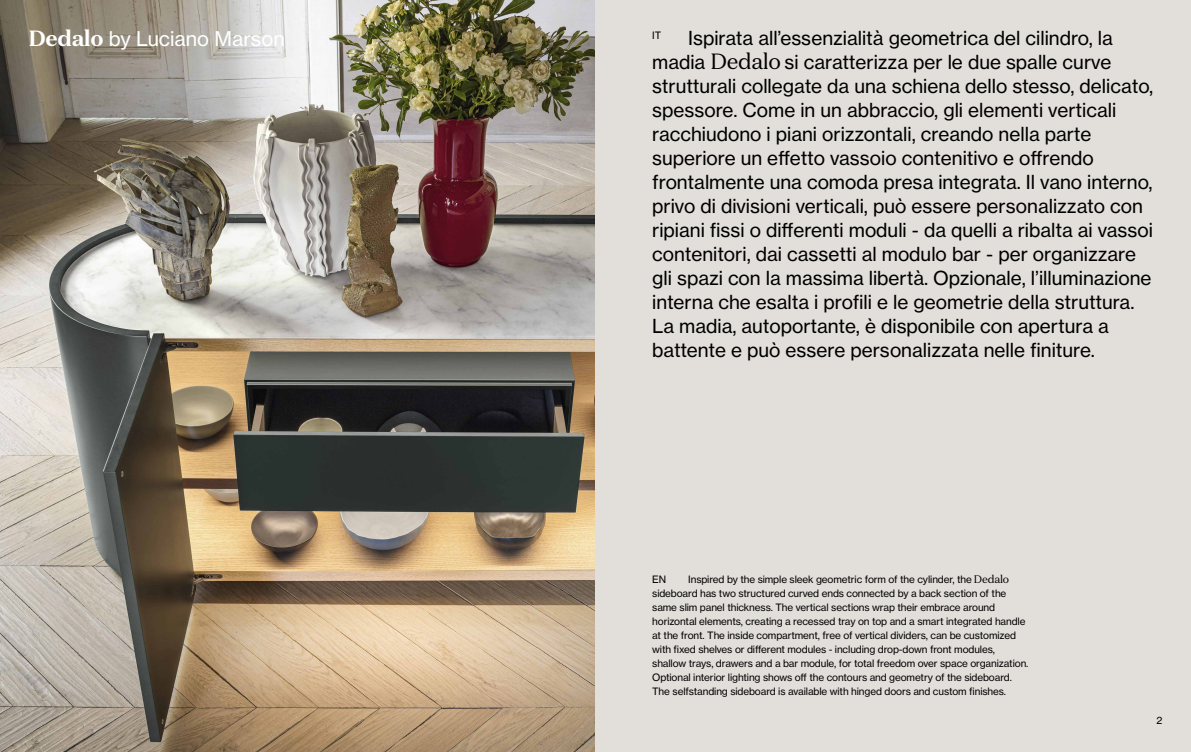
<style>
.page{position:relative;width:1191px;height:752px;background:#fff}
.page>*{position:absolute;margin:0;border:0;box-sizing:border-box;transform-origin:0 0}
.t1{font:20px "Haas Grot Text 55 Roman";color:#fff}
.t2{font:19px/24px "Haas Grot Text 55 Roman";color:#000}
.t3{font:10px/14px "Haas Grot Text 55 Roman";letter-spacing:-.01em;color:#000}
.s1{font-family:"Domaine Text";font-weight:700;font-size:22px}
.s2{font-family:"Domaine Text";font-size:22px}
.s3{font-family:"Domaine Text";font-size:11px}
</style>
<div class="page">
<img style="left:0;top:0;width:595px;height:751px">
<div style="left:595px;top:0;width:596px;height:751px;background:#e2dfda"></div>
<p class="t1" style="left:28px;top:26px;width:258px"><span class="s1">Dedalo</span> by Luciano Marson</p>
<p class="t3" style="left:652px;top:28px;width:11px">IT</p>
<p class="t2" style="left:652px;top:26px;width:502px;text-indent:36px">Ispirata all’essenzialità geometrica del cilindro, la madia <span class="s2">Dedalo</span> si caratterizza per le due spalle curve strutturali collegate da una schiena dello stesso, delicato, spessore. Come in un abbraccio, gli elementi verticali racchiudono i piani orizzontali, creando nella parte superiore un effetto vassoio contenitivo e offrendo frontalmente una comoda presa integrata. Il vano interno, privo di divisioni verticali, può essere personalizzato con ripiani fissi o differenti moduli - da quelli a ribalta ai vassoi contenitori, dai cassetti al modulo bar - per organizzare gli spazi con la massima libertà. Opzionale, l’illuminazione interna che esalta i profili e le geometrie della struttura.<br>La madia, autoportante, è disponibile con apertura a battente e può essere personalizzata nelle finiture.</p>
<p class="t3" style="left:652px;top:572px;width:378px;text-indent:36px">Inspired by the simple sleek geometric form of the cylinder, the <span class="s3">Dedalo </span>sideboard has two structured curved ends connected by a back section of the same slim panel thickness. The vertical sections wrap their embrace around horizontal elements, creating a recessed tray on top and a smart integrated handle at the front. The inside compartment, free of vertical dividers, can be customized with fixed shelves or different modules - including drop-down front modules, shallow trays, drawers and a bar module, for total freedom over space organization.<br>Optional interior lighting shows off the contours and geometry of the sideboard.<br>The selfstanding sideboard is available with hinged doors and custom finishes.</p>
<p class="t3" style="left:652px;top:572px;width:16px">EN</p>
<p class="t3" style="left:1156px;top:712px;width:7px">2</p>
</div>
